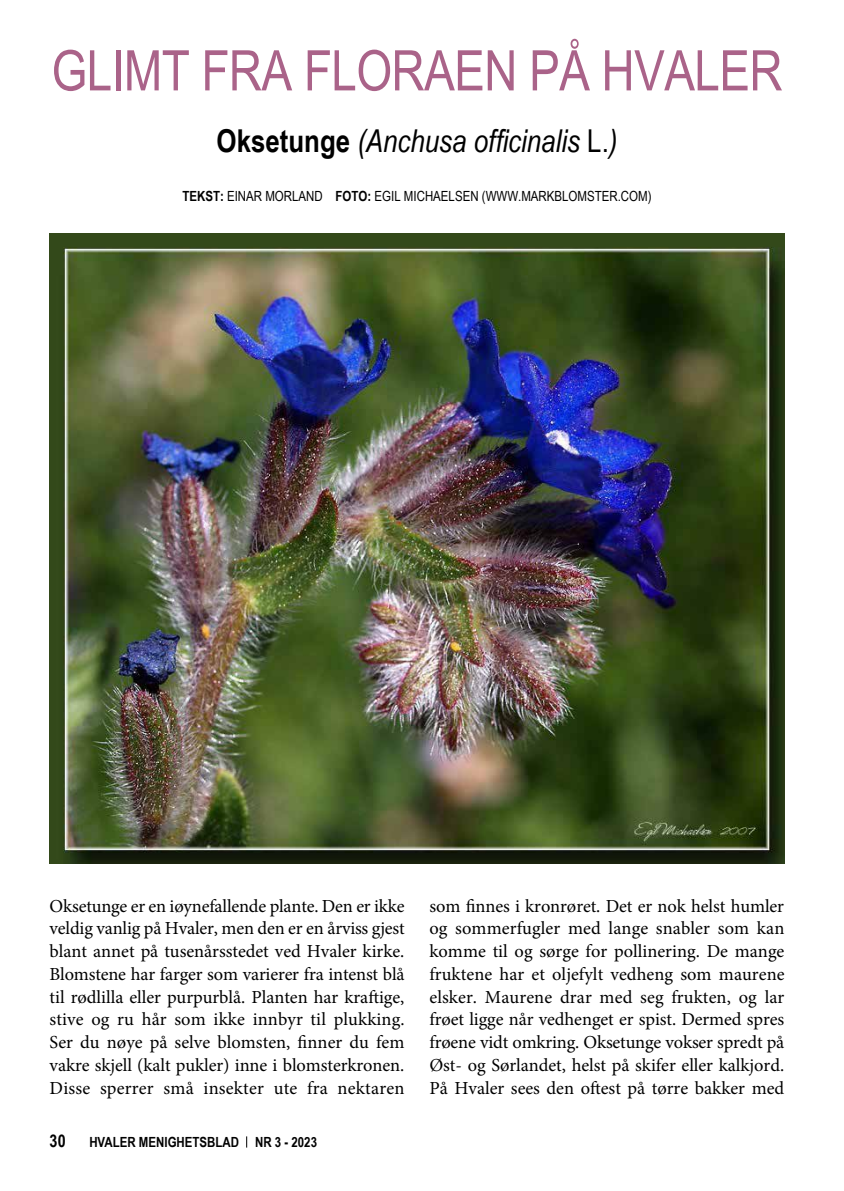
<style>
.page{position:relative;width:844px;height:1191px;background:#fff}
.page>*{position:absolute;margin:0;border:0;box-sizing:border-box;transform-origin:0 0}
.t1{font:56px "Arial Narrow";letter-spacing:-.01em;color:#aa6389}
.t2{font:italic 31.5px "Arial Narrow";color:#000}
.t3{font:18.38px/22.8px "Minion Pro";color:#000}
.t4{font:700 17.5px "Arial Narrow";color:#000}
.t5{font:14px "Arial Narrow";color:#000}
.t6{font:700 14px "Arial Narrow";color:#000}
.s1{font-weight:700;font-style:normal}
.s2{font-style:normal}
.s3{font-weight:700}
</style>
<div class="page">
<img style="left:50px;top:233px;width:734px;height:630px">
<h1 class="t1" style="left:51px;top:30px;width:732px">GLIMT FRA FLORAEN PÅ HVALER</h1>
<h2 class="t2" style="left:216px;top:119px;width:402px"><span class="s1">Oksetunge</span> (Anchusa officinalis <span class="s2">L.</span>)</h2>
<p class="t5" style="left:182px;top:186px;width:470px"><span class="s3">TEKST:</span> EINAR MORLAND <span class="s3">FOTO:</span> EGIL MICHAELSEN (WWW.MARKBLOMSTER.COM)</p>
<p class="t3" style="left:50px;top:894px;width:356px">Oksetunge er en iøynefallende plante. Den er ikke veldig vanlig på Hvaler, men den er en årviss gjest blant annet på tusenårsstedet ved Hvaler kirke.<br>Blomstene har farger som varierer fra intenst blå til rødlilla eller purpurblå. Planten har kraftige, stive og ru hår som ikke innbyr til plukking.<br>Ser du nøye på selve blomsten, finner du fem vakre skjell (kalt pukler) inne i blomsterkronen.<br>Disse sperrer små insekter ute fra nektaren</p>
<p class="t3" style="left:429px;top:894px;width:356px">som finnes i kronrøret. Det er nok helst humler og sommerfugler med lange snabler som kan komme til og sørge for pollinering. De mange fruktene har et oljefylt vedheng som maurene elsker. Maurene drar med seg frukten, og lar frøet ligge når vedhenget er spist. Dermed spres frøene vidt omkring. Oksetunge vokser spredt på Øst- og Sørlandet, helst på skifer eller kalkjord.<br>På Hvaler sees den oftest på tørre bakker med</p>
<p class="t4" style="left:50px;top:1127px;width:18px">30</p>
<p class="t6" style="left:89px;top:1131px;width:229px">HVALER MENIGHETSBLAD NR 3 - 2023</p>
</div>
